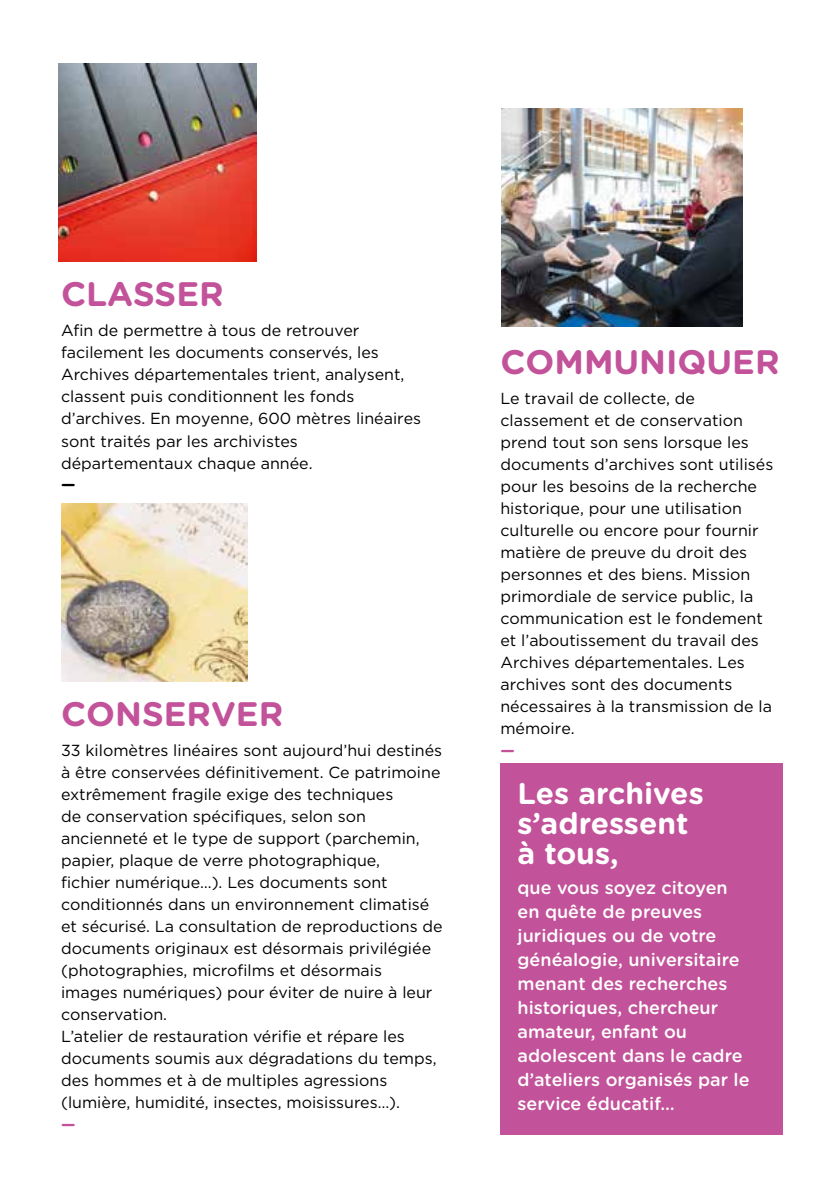
<style>
.page{position:relative;width:840px;height:1191px;background:#fff}
.page>*{position:absolute;margin:0;border:0;box-sizing:border-box;transform-origin:0 0}
.t1{font:700 34px "Gotham Rounded";color:#c25299}
.t2{font:700 30px/30px "Gotham Rounded";color:#fff}
.t3{font:500 18px/24px "Gotham Rounded";color:#fff}
.t4{font:16px/22px "Gotham";color:#000}
.t5{font:700 16px "Gotham Rounded";color:#c25299}
.t6{font:700 16px "Gotham Rounded";color:#000}
</style>
<div class="page">
<div style="left:500px;top:763px;width:282px;height:371px;background:#c25299"></div>
<img style="left:59px;top:64px;width:197px;height:197px">
<img style="left:501px;top:109px;width:241px;height:217px">
<img style="left:61px;top:504px;width:186px;height:177px">
<h1 class="t1" style="left:61px;top:269px;width:164px">CLASSER</h1>
<p class="t4" style="left:61px;top:319px;width:361px">Afin de permettre à tous de retrouver facilement les documents conservés, les Archives départementales trient, analysent, classent puis conditionnent les fonds d’archives. En moyenne, 600 mètres linéaires sont traités par les archivistes départementaux chaque année.</p>
<p class="t6" style="left:61px;top:473px;width:16px">—</p>
<h1 class="t1" style="left:61px;top:689px;width:224px">CONSERVER</h1>
<p class="t4" style="left:61px;top:739px;width:383px">33 kilomètres linéaires sont aujourd’hui destinés à être conservées définitivement. Ce patrimoine extrêmement fragile exige des techniques<br>de conservation spécifiques, selon son ancienneté et le type de support (parchemin, papier, plaque de verre photographique,<br>fichier numérique…). Les documents sont conditionnés dans un environnement climatisé et sécurisé. La consultation de reproductions de documents originaux est désormais privilégiée (photographies, microfilms et désormais images numériques) pour éviter de nuire à leur conservation.<br>L’atelier de restauration vérifie et répare les documents soumis aux dégradations du temps, des hommes et à de multiples agressions (lumière, humidité, insectes, moisissures…).</p>
<p class="t5" style="left:61px;top:1112px;width:16px">—</p>
<h1 class="t1" style="left:500px;top:337px;width:280px">COMMUNIQUER</h1>
<p class="t4" style="left:500px;top:387px;width:274px">Le travail de collecte, de classement et de conservation prend tout son sens lorsque les documents d’archives sont utilisés pour les besoins de la recherche historique, pour une utilisation culturelle ou encore pour fournir matière de preuve du droit des personnes et des biens. Mission primordiale de service public, la communication est le fondement et l’aboutissement du travail des<br>Archives départementales. Les archives sont des documents nécessaires à la transmission de la mémoire.</p>
<p class="t5" style="left:500px;top:739px;width:16px">—</p>
<h2 class="t2" style="left:517px;top:777px;width:187px">Les archives s’adressent à tous,</h2>
<p class="t3" style="left:517px;top:874px;width:233px">que vous soyez citoyen en quête de preuves juridiques ou de votre généalogie, universitaire menant des recherches historiques, chercheur amateur, enfant ou adolescent dans le cadre d’ateliers organisés par le service éducatif…</p>
</div>
